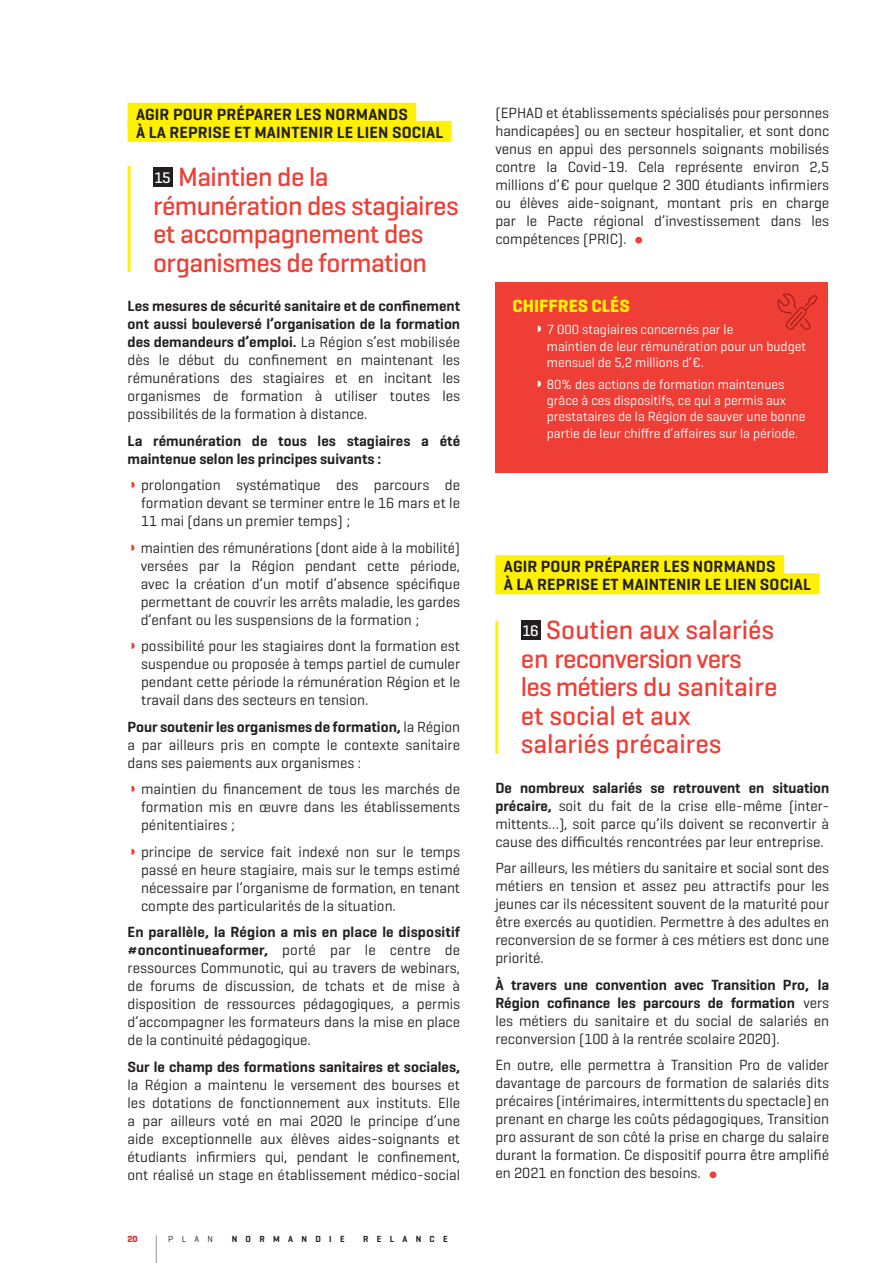
<style>
.page{position:relative;width:893px;height:1263px;background:#fff}
.page>*{position:absolute;margin:0;border:0;box-sizing:border-box;transform-origin:0 0}
.t1{font:500 27px/28.5px "Geogrotesque";color:#ee3e35}
.t2{font:500 27px/28.5px "Geogrotesque";letter-spacing:-.02em;color:#ee3e35}
.t3{font:700 18px "Geogrotesque";color:#fff101}
.t4{font:600 16.5px/18px "Geogrotesque";letter-spacing:.01em;color:#231f20}
.t5{font:15px/18px "Geogrotesque";color:#231f20;text-align:justify}
.t6{font:600 15px/18px "Geogrotesque";color:#231f20}
.t7{font:13.5px/16.2px "Geogrotesque";color:#fff}
.t8{font:600 9px "Geogrotesque";letter-spacing:.925em;color:#231f20}
.t9{font:9px "Geogrotesque";color:#231f20}
.t10{font:700 9px "Geogrotesque";color:#d52c2b}
.s1{font-size:15.6px;color:#fff}
.s2{font-weight:600}
</style>
<div class="page">
<svg style="left:156px;top:1235px;width:1px;height:28px"></svg>
<div style="left:495px;top:555px;width:289px;height:21px;background:#fff101"></div>
<div style="left:495px;top:573px;width:325px;height:21px;background:#fff101"></div>
<div style="left:635px;top:237px;width:7px;height:7px;background:#ee3e35;border-radius:50%"></div>
<div style="left:495px;top:282px;width:333px;height:190px;background:#ee3e35"></div>
<svg style="left:777px;top:293px;width:41px;height:37px"></svg>
<hr style="left:495px;top:621px;width:3px;height:133px;background:#fff101">
<div style="left:521px;top:620px;width:19px;height:20px;background:#231f20"></div>
<div style="left:710px;top:1171px;width:6px;height:7px;background:#ee3e35;border-radius:50%"></div>
<hr style="left:128px;top:166px;width:3px;height:106px;background:#fff101">
<div style="left:153px;top:167px;width:19px;height:20px;background:#231f20"></div>
<div style="left:128px;top:103px;width:288px;height:21px;background:#fff101"></div>
<div style="left:128px;top:121px;width:324px;height:21px;background:#fff101"></div>
<p class="t4" style="left:136px;top:105px;width:309px">AGIR POUR PRÉPARER LES NORMANDS<br>À LA REPRISE ET MAINTENIR LE LIEN SOCIAL</p>
<h1 class="t2" style="left:153px;top:162px;width:307px"><span class="s1">15</span> Maintien de la rémunération des stagiaires et accompagnement des organismes de formation</h1>
<p class="t5" style="left:128px;top:296px;width:334px"><span class="s2">Les mesures de sécurité sanitaire et de confinement ont aussi bouleversé l’organisation de la formation des demandeurs d’emploi.</span> La Région s’est mobilisée dès le début du confinement en maintenant les rémunérations des stagiaires et en incitant les organismes de formation à utiliser toutes les possibilités de la formation à distance.</p>
<p class="t6" style="left:128px;top:431px;width:334px">La rémunération de tous les stagiaires a été maintenue selon les principes suivants :</p>
<p class="t5" style="left:141px;top:475px;width:321px">prolongation systématique des parcours de formation devant se terminer entre le 16 mars et le 11 mai (dans un premier temps) ;</p>
<p class="t5" style="left:141px;top:538px;width:321px">maintien des rémunérations (dont aide à la mobilité) versées par la Région pendant cette période, avec la création d’un motif d’absence spécifique permettant de couvrir les arrêts maladie, les gardes d’enfant ou les suspensions de la formation ;</p>
<p class="t5" style="left:141px;top:636px;width:321px">possibilité pour les stagiaires dont la formation est suspendue ou proposée à temps partiel de cumuler pendant cette période la rémunération Région et le travail dans des secteurs en tension.</p>
<p class="t5" style="left:128px;top:717px;width:334px"><span class="s2">Pour soutenir les organismes de formation,</span> la Région a par ailleurs pris en compte le contexte sanitaire dans ses paiements aux organismes :</p>
<p class="t5" style="left:141px;top:779px;width:321px">maintien du financement de tous les marchés de formation mis en œuvre dans les établissements pénitentiaires ;</p>
<p class="t5" style="left:141px;top:842px;width:321px">principe de service fait indexé non sur le temps passé en heure stagiaire, mais sur le temps estimé nécessaire par l’organisme de formation, en tenant compte des particularités de la situation.</p>
<p class="t5" style="left:128px;top:922px;width:334px"><span class="s2">En parallèle, la Région a mis en place le dispositif #oncontinueaformer,</span> porté par le centre de ressources Communotic, qui au travers de webinars, de forums de discussion, de tchats et de mise à disposition de ressources pédagogiques, a permis d’accompagner les formateurs dans la mise en place de la continuité pédagogique.</p>
<p class="t6" style="left:128px;top:1057px;width:334px">Sur le champ des formations sanitaires et sociales,</p>
<p class="t5" style="left:128px;top:1075px;width:334px">la Région a maintenu le versement des bourses et les dotations de fonctionnement aux instituts. Elle a par ailleurs voté en mai 2020 le principe d’une aide exceptionnelle aux élèves aides-soignants et étudiants infirmiers qui, pendant le confinement, ont réalisé un stage en établissement médico-social</p>
<p class="t10" style="left:127px;top:1233px;width:12px">20</p>
<p class="t9" style="left:168px;top:1233px;width:46px">PLAN</p>
<p class="t8" style="left:232px;top:1233px;width:114px">NORMANDIE</p>
<p class="t8" style="left:363px;top:1233px;width:86px">RELANCE</p>
<p class="t5" style="left:495px;top:103px;width:335px">(EPHAD et établissements spécialisés pour personnes handicapées) ou en secteur hospitalier, et sont donc venus en appui des personnels soignants mobilisés contre la Covid-19. Cela représente environ 2,5 millions d’€ pour quelque 2 300 étudiants infirmiers ou élèves aide-soignant, montant pris en charge par le Pacte régional d’investissement dans les compétences (PRIC).</p>
<p class="t3" style="left:512px;top:295px;width:119px">CHIFFRES CLÉS</p>
<p class="t7" style="left:547px;top:321px;width:261px">7 000 stagiaires concernés par le<br>maintien de leur rémunération pour un budget mensuel de 5,2 millions d’€.</p>
<p class="t7" style="left:547px;top:376px;width:260px">80% des actions de formation maintenues grâce à ces dispositifs, ce qui a permis aux prestataires de la Région de sauver une bonne partie de leur chiffre d’affaires sur la période.</p>
<p class="t4" style="left:504px;top:557px;width:309px">AGIR POUR PRÉPARER LES NORMANDS<br>À LA REPRISE ET MAINTENIR LE LIEN SOCIAL</p>
<h1 class="t1" style="left:521px;top:615px;width:258px"><span class="s1">16</span> Soutien aux salariés en reconversion vers les métiers du sanitaire et social et aux salariés précaires</h1>
<p class="t5" style="left:495px;top:778px;width:335px;text-align:left"><span class="s2">De nombreux salariés se retrouvent en situation précaire,</span> soit du fait de la crise elle-même (inter&shy;mittents…), soit parce qu’ils doivent se reconvertir à cause des difficultés rencontrées par leur entreprise.</p>
<p class="t5" style="left:495px;top:859px;width:335px">Par ailleurs, les métiers du sanitaire et social sont des métiers en tension et assez peu attractifs pour les jeunes car ils nécessitent souvent de la maturité pour être exercés au quotidien. Permettre à des adultes en reconversion de se former à ces métiers est donc une priorité.</p>
<p class="t5" style="left:495px;top:975px;width:335px"><span class="s2">À travers une convention avec Transition Pro, la Région cofinance les parcours de formation</span> vers les métiers du sanitaire et du social de salariés en reconversion (100 à la rentrée scolaire 2020).</p>
<p class="t5" style="left:495px;top:1056px;width:335px">En outre, elle permettra à Transition Pro de valider davantage de parcours de formation de salariés dits précaires (intérimaires, intermittents du spectacle) en prenant en charge les coûts pédagogiques, Transition pro assurant de son côté la prise en charge du salaire durant la formation. Ce dispositif pourra être amplifié en 2021 en fonction des besoins.</p>
</div>
